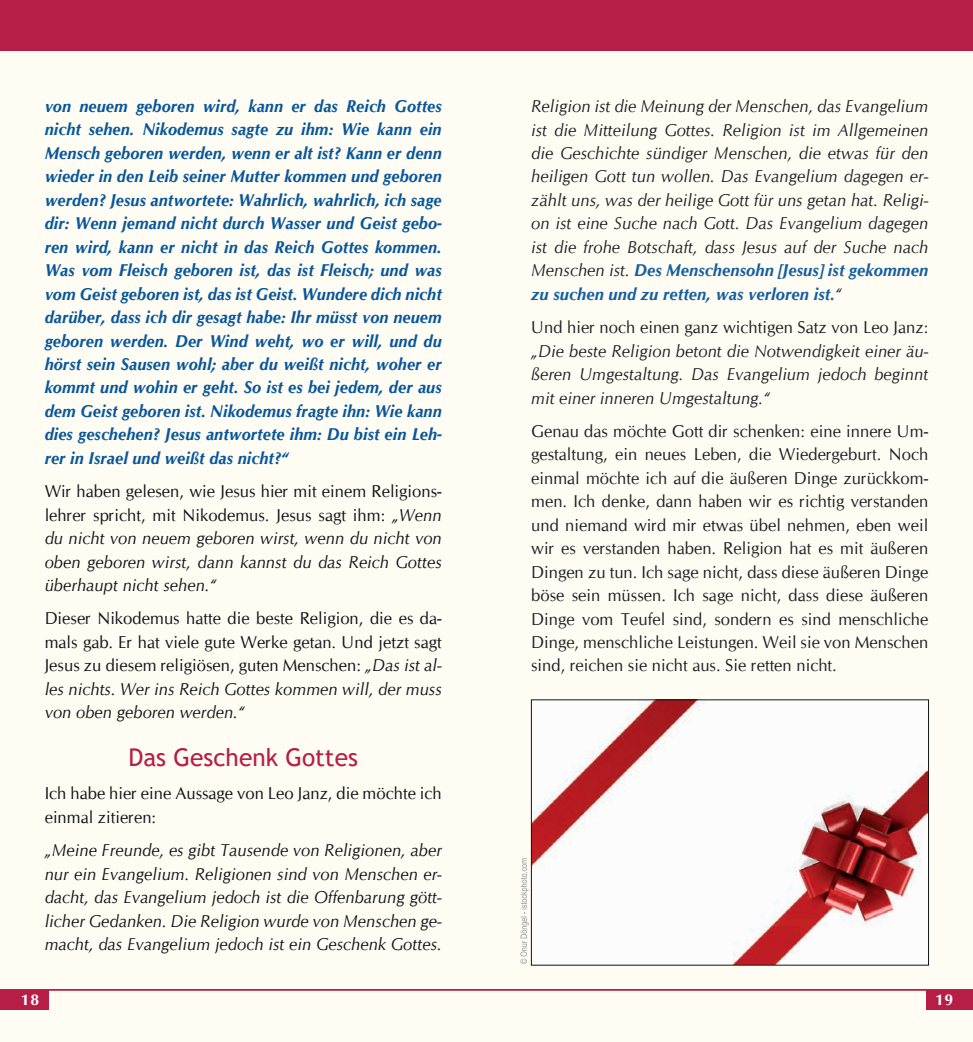
<style>
.page{position:relative;width:973px;height:1042px;background:#fff}
.page>*{position:absolute;margin:0;border:0;box-sizing:border-box;transform-origin:0 0}
.Überschrift_1{font:24.5px "Trebuchet MS";color:#b61e46}
.t1{font:italic 17.15px/23.4px "Cg Omega";color:#111416;text-align:justify}
.t2{font:17.15px/23.4px "Cg Omega";color:#111416;text-align:justify}
.t3{font:italic 700 17.15px/23.4px "Cg Omega";color:#09579b;text-align:justify;scale:.96 1}
.t4{font:700 15.75px "Cg Omega";color:#fff}
.s1{font-style:normal}
.s2{font-style:italic}
.s3{font-weight:700;color:#09579b}
</style>
<div class="page">
<div style="left:0;top:7px;width:972px;height:1035px;background:#fefcf3"></div>
<div style="left:0;top:0;width:972px;height:51px;background:#b61e46"></div>
<hr style="left:0;top:989px;width:972px;height:2px;background:#b61e46">
<div style="left:0;top:990px;width:49px;height:20px;background:#b61e46"></div>
<div style="left:926px;top:990px;width:46px;height:19px;background:#b61e46"></div>
<img style="left:533px;top:701px;width:393px;height:262px">
<svg style="left:520px;top:858px;width:8px;height:106px"></svg>
<p class="t3" style="left:45px;top:94px;width:415px">von neuem geboren wird, kann er das Reich Gottes nicht sehen. Nikodemus sagte zu ihm: Wie kann ein Mensch geboren werden, wenn er alt ist? Kann er denn wieder in den Leib seiner Mutter kommen und geboren werden? Jesus antwortete: Wahrlich, wahrlich, ich sage dir: Wenn jemand nicht durch Wasser und Geist gebo&shy;ren wird, kann er nicht in das Reich Gottes kommen.<br>Was vom Fleisch geboren ist, das ist Fleisch; und was vom Geist geboren ist, das ist Geist. Wundere dich nicht darüber, dass ich dir gesagt habe: Ihr müsst von neuem geboren werden. Der Wind weht, wo er will, und du hörst sein Sausen wohl; aber du weißt nicht, woher er kommt und wohin er geht. So ist es bei jedem, der aus dem Geist geboren ist. Nikodemus fragte ihn: Wie kann dies geschehen? Jesus antwortete ihm: Du bist ein Leh&shy;rer in Israel und weißt das nicht?“</p>
<p class="t1" style="left:45px;top:480px;width:398px"><span class="s1">Wir haben gelesen, wie Jesus hier mit einem Religions&shy;lehrer spricht, mit Nikodemus. Jesus sagt ihm:</span> „Wenn du nicht von neuem geboren wirst, wenn du nicht von oben geboren wirst, dann kannst du das Reich Gottes überhaupt nicht sehen.“</p>
<p class="t2" style="left:45px;top:607px;width:398px">Dieser Nikodemus hatte die beste Religion, die es da&shy;mals gab. Er hat viele gute Werke getan. Und jetzt sagt Jesus zu diesem religiösen, guten Menschen: <span class="s2">„Das ist al&shy;les nichts. Wer ins Reich Gottes kommen will, der muss von oben geboren werden.“</span></p>
<p class="Überschrift_1" style="left:128px;top:742px;width:231px">Das Geschenk Gottes</p>
<p class="t2" style="left:45px;top:782px;width:398px">Ich habe hier eine Aussage von Leo Janz, die möchte ich einmal zitieren:</p>
<p class="t1" style="left:45px;top:839px;width:398px">„Meine Freunde, es gibt Tausende von Religionen, aber nur ein Evangelium. Religionen sind von Menschen er&shy;dacht, das Evangelium jedoch ist die Offenbarung gött&shy;licher Gedanken. Die Religion wurde von Menschen ge&shy;macht, das Evangelium jedoch ist ein Geschenk Gottes.</p>
<p class="t1" style="left:531px;top:95px;width:398px">Religion ist die Meinung der Menschen, das Evangelium ist die Mitteilung Gottes. Religion ist im Allgemeinen die Geschichte sündiger Menschen, die etwas für den heiligen Gott tun wollen. Das Evangelium dagegen er&shy;zählt uns, was der heilige Gott für uns getan hat. Religi&shy;on ist eine Suche nach Gott. Das Evangelium dagegen ist die frohe Botschaft, dass Jesus auf der Suche nach Menschen ist. <span class="s3">Des Menschensohn [Jesus] ist gekommen zu suchen und zu retten, was verloren ist.</span>“</p>
<p class="t2" style="left:531px;top:316px;width:398px">Und hier noch einen ganz wichtigen Satz von Leo Janz:</p>
<p class="t1" style="left:531px;top:339px;width:398px">„Die beste Religion betont die Notwendigkeit einer äu&shy;ßeren Umgestaltung. Das Evangelium jedoch beginnt mit einer inneren Umgestaltung.“</p>
<p class="t2" style="left:531px;top:419px;width:398px">Genau das möchte Gott dir schenken: eine innere Um&shy;gestaltung, ein neues Leben, die Wiedergeburt. Noch einmal möchte ich auf die äußeren Dinge zurückkom&shy;men. Ich denke, dann haben wir es richtig verstanden und niemand wird mir etwas übel nehmen, eben weil wir es verstanden haben. Religion hat es mit äußeren Dingen zu tun. Ich sage nicht, dass diese äußeren Dinge böse sein müssen. Ich sage nicht, dass diese äußeren Dinge vom Teufel sind, sondern es sind menschliche Dinge, menschliche Leistungen. Weil sie von Menschen sind, reichen sie nicht aus. Sie retten nicht.</p>
<p class="t4" style="left:21px;top:990px;width:20px">18</p>
<p class="t4" style="left:934px;top:990px;width:20px">19</p>
</div>
